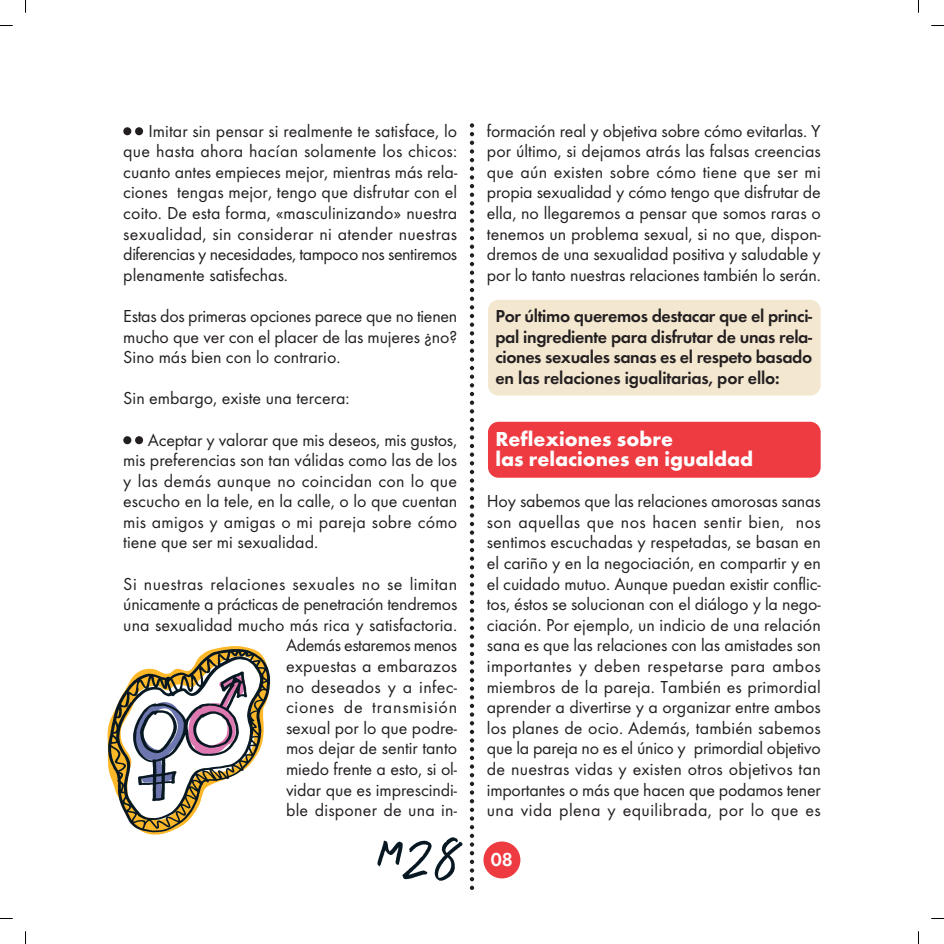
<style>
.page{position:relative;width:944px;height:944px;background:#fff}
.page>*{position:absolute;margin:0;border:0;box-sizing:border-box;transform-origin:0 0}
.t1{font:700 21px/20.5px "Futura T";color:#fff}
.t2{font:600 19.5px "Futura T";color:#fff}
.t3{font:18px/20.5px "Futura T";color:#231f20;text-align:justify}
.t4{font:600 18px/20.5px "Futura T";letter-spacing:-.01em;color:#231f20;text-align:justify}
</style>
<div class="page">
<svg style="left:0;top:918px;width:13px;height:1px"></svg>
<svg style="left:25px;top:931px;width:1px;height:13px"></svg>
<svg style="left:0;top:25px;width:13px;height:1px"></svg>
<svg style="left:25px;top:0;width:1px;height:13px"></svg>
<svg style="left:931px;top:25px;width:13px;height:1px"></svg>
<svg style="left:918px;top:0;width:1px;height:13px"></svg>
<svg style="left:931px;top:918px;width:13px;height:1px"></svg>
<svg style="left:918px;top:931px;width:1px;height:13px"></svg>
<div style="left:488px;top:300px;width:333px;height:96px;background:#f3e7d0;border-radius:11px"></div>
<div style="left:488px;top:422px;width:333px;height:56px;background:#ee3a41;border-radius:11px"></div>
<div style="left:123px;top:127px;width:8px;height:8px;background:#231f20;border-radius:50%"></div>
<div style="left:135px;top:127px;width:8px;height:8px;background:#231f20;border-radius:50%"></div>
<div style="left:123px;top:436px;width:8px;height:8px;background:#231f20;border-radius:50%"></div>
<div style="left:135px;top:436px;width:8px;height:8px;background:#231f20;border-radius:50%"></div>
<div style="left:483px;top:841px;width:37px;height:37px;background:#ee3a41;border-radius:50%"></div>
<svg style="left:470px;top:123px;width:4px;height:767px"></svg>
<img style="left:107px;top:646px;width:164px;height:189px">
<img style="left:377px;top:837px;width:86px;height:44px">
<p class="t3" style="left:123px;top:122px;width:335px;text-indent:25px">Imitar sin pensar si realmente te satisface, lo que hasta ahora hacían solamente los chicos: cuanto antes empieces mejor, mientras más rela&shy;ciones tengas mejor, tengo que disfrutar con el coito. De esta forma, «masculinizando» nuestra sexualidad, sin considerar ni atender nuestras diferencias y necesidades, tampoco nos sentiremos plenamente satisfechas.</p>
<p class="t3" style="left:123px;top:307px;width:335px">Estas dos primeras opciones parece que no tienen mucho que ver con el placer de las mujeres ¿no?<br>Sino más bien con lo contrario.</p>
<p class="t3" style="left:123px;top:389px;width:228px">Sin embargo, existe una tercera:</p>
<p class="t3" style="left:123px;top:431px;width:335px;text-indent:24px">Aceptar y valorar que mis deseos, mis gustos, mis preferencias son tan válidas como las de los y las demás aunque no coincidan con lo que escucho en la tele, en la calle, o lo que cuentan mis amigos y amigas o mi pareja sobre cómo tiene que ser mi sexualidad.</p>
<p class="t3" style="left:123px;top:575px;width:335px;text-align:right">Si nuestras relaciones sexuales no se limitan únicamente a prácticas de penetración tendremos una sexualidad mucho más rica y satisfactoria.<br>Además estaremos menos<br>expuestas a embarazos<br>no deseados y a infec-<br>ciones de transmisión<br>sexual por lo que podre-<br>mos dejar de sentir tanto<br>miedo frente a esto, si ol-<br>vidar que es imprescindi-<br>ble disponer de una in-</p>
<p class="t3" style="left:487px;top:122px;width:335px">formación real y objetiva sobre cómo evitarlas. Y por último, si dejamos atrás las falsas creencias que aún existen sobre cómo tiene que ser mi propia sexualidad y cómo tengo que disfrutar de ella, no llegaremos a pensar que somos raras o tenemos un problema sexual, si no que, dispon&shy;dremos de una sexualidad positiva y saludable y por lo tanto nuestras relaciones también lo serán.</p>
<p class="t4" style="left:495px;top:307px;width:318px">Por último queremos destacar que el princi&shy;pal ingrediente para disfrutar de unas rela&shy;ciones sexuales sanas es el respeto basado en las relaciones igualitarias, por ello:</p>
<p class="t1" style="left:495px;top:430px;width:259px">Reflexiones sobre<br>las relaciones en igualdad</p>
<p class="t3" style="left:487px;top:492px;width:335px">Hoy sabemos que las relaciones amorosas sanas son aquellas que nos hacen sentir bien, nos sentimos escuchadas y respetadas, se basan en el cariño y en la negociación, en compartir y en el cuidado mutuo. Aunque puedan existir conflic&shy;tos, éstos se solucionan con el diálogo y la nego&shy;ciación. Por ejemplo, un indicio de una relación sana es que las relaciones con las amistades son importantes y deben respetarse para ambos miembros de la pareja. También es primordial aprender a divertirse y a organizar entre ambos los planes de ocio. Además, también sabemos que la pareja no es el único y primordial objetivo de nuestras vidas y existen otros objetivos tan importantes o más que hacen que podamos tener una vida plena y equilibrada, por lo que es</p>
<p class="t2" style="left:491px;top:852px;width:24px">08</p>
</div>
